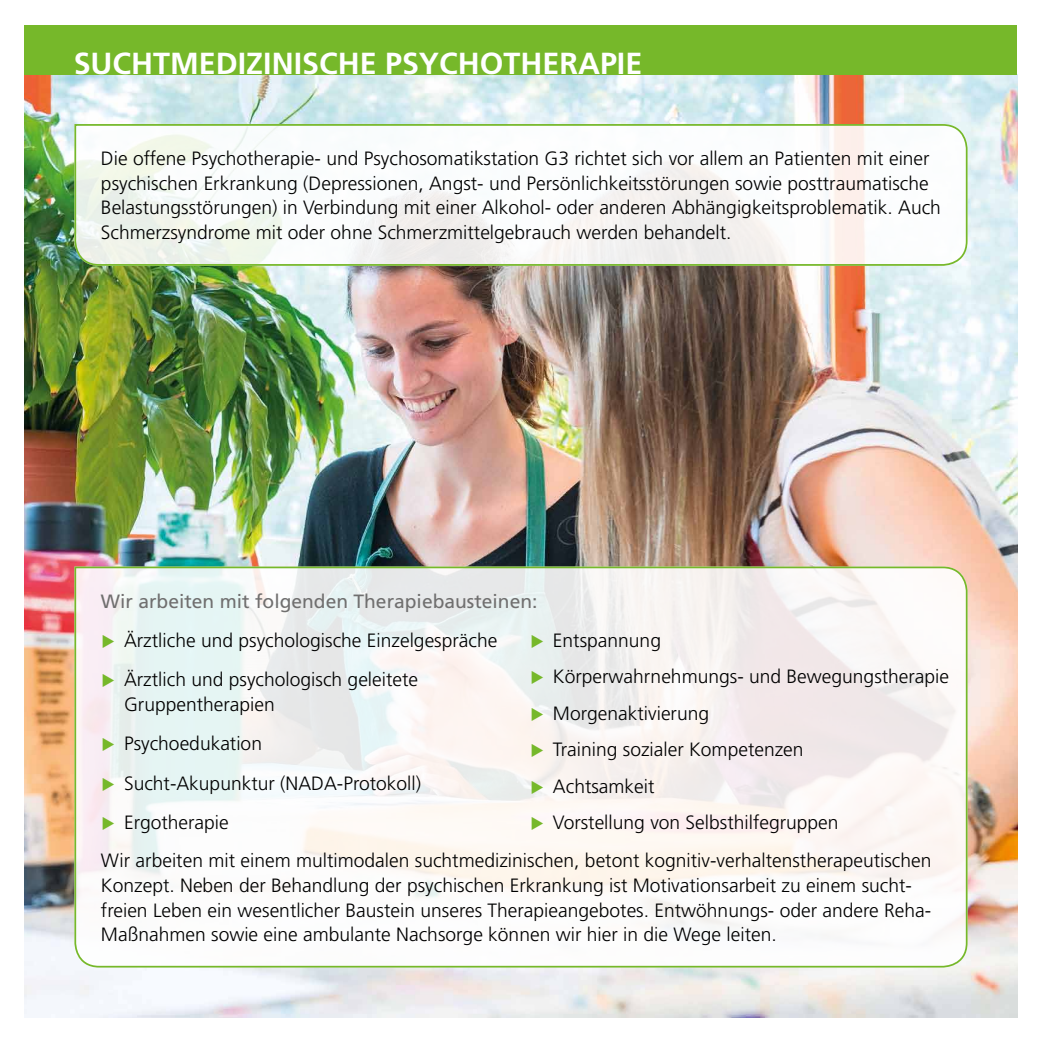
<style>
.page{position:relative;width:1042px;height:1042px;background:#fff}
.page>*{position:absolute;margin:0;border:0;box-sizing:border-box;transform-origin:0 0}
.t1{font:700 30.45px "Frutiger";color:#fff}
.t2{font:300 19.25px/24.5px "Frutiger";color:#000}
.t3{font:19.25px "Frutiger";color:#706f6f}
.s1{color:#76b82a}
</style>
<div class="page">
<img style="left:25px;top:74px;width:992px;height:943px">
<div style="left:25px;top:25px;width:992px;height:49px;background:#76b82a"></div>
<svg style="left:74px;top:123px;width:894px;height:144px"></svg>
<svg style="left:74px;top:566px;width:894px;height:402px"></svg>
<h1 class="t1" style="left:74px;top:46px;width:566px">SUCHTME DIZINISCHE PSYCHOTHERAPIE</h1>
<p class="t2" style="left:101px;top:146px;width:841px">Die offene Psychotherapie- und Psychosomatikstation G3 richtet sich vor allem an Patienten mit einer psychischen Erkrankung (Depressionen, Angst- und Persönlichkeitsstörungen sowie posttraumatische Belastungsstörungen) in Verbindung mit einer Alkohol- oder anderen Abhängigkeitsproblematik. Auch Schmerzsyndrome mit oder ohne Schmerzmittelgebrauch werden behandelt.</p>
<p class="t3" style="left:101px;top:589px;width:438px">Wir arbeiten mit folgenden Therapiebausteinen:</p>
<p class="t2" style="left:101px;top:628px;width:397px"><span class="s1">◆</span> Ärztliche und psychologische Einzelgespräche</p>
<p class="t2" style="left:124px;top:668px;width:296px;text-indent:-23px"><span class="s1">◆</span> Ärztlich und psychologisch geleitete<br>Gruppentherapien</p>
<p class="t2" style="left:101px;top:732px;width:162px"><span class="s1">◆</span> Psychoedukation</p>
<p class="t2" style="left:101px;top:771px;width:321px"><span class="s1">◆</span> Sucht-Akupunktur (NADA-Protokoll)</p>
<p class="t2" style="left:101px;top:810px;width:129px"><span class="s1">◆</span> Ergotherapie</p>
<p class="t2" style="left:530px;top:628px;width:132px"><span class="s1">◆</span> Entspannung</p>
<p class="t2" style="left:530px;top:665px;width:420px"><span class="s1">◆</span> Körperwahrnehmungs- und Bewegungstherapie</p>
<p class="t2" style="left:530px;top:701px;width:180px"><span class="s1">◆</span> Morgenaktivierung</p>
<p class="t2" style="left:530px;top:737px;width:275px"><span class="s1">◆</span> Training sozialer Kompetenzen</p>
<p class="t2" style="left:530px;top:774px;width:126px"><span class="s1">◆</span> Achtsamkeit</p>
<p class="t2" style="left:530px;top:810px;width:310px"><span class="s1">◆</span> Vorstellung von Selbsthilfegruppen</p>
<p class="t2" style="left:101px;top:849px;width:832px">Wir arbeiten mit einem multimodalen suchtmedizinischen, betont kognitiv-verhaltenstherapeutischen Konzept. Neben der Behandlung der psychischen Erkrankung ist Motivationsarbeit zu einem sucht&shy;freien Leben ein wesentlicher Baustein unseres Therapieangebotes. Entwöhnungs- oder andere Reha-Maßnahmen sowie eine ambulante Nachsorge können wir hier in die Wege leiten.</p>
</div>
